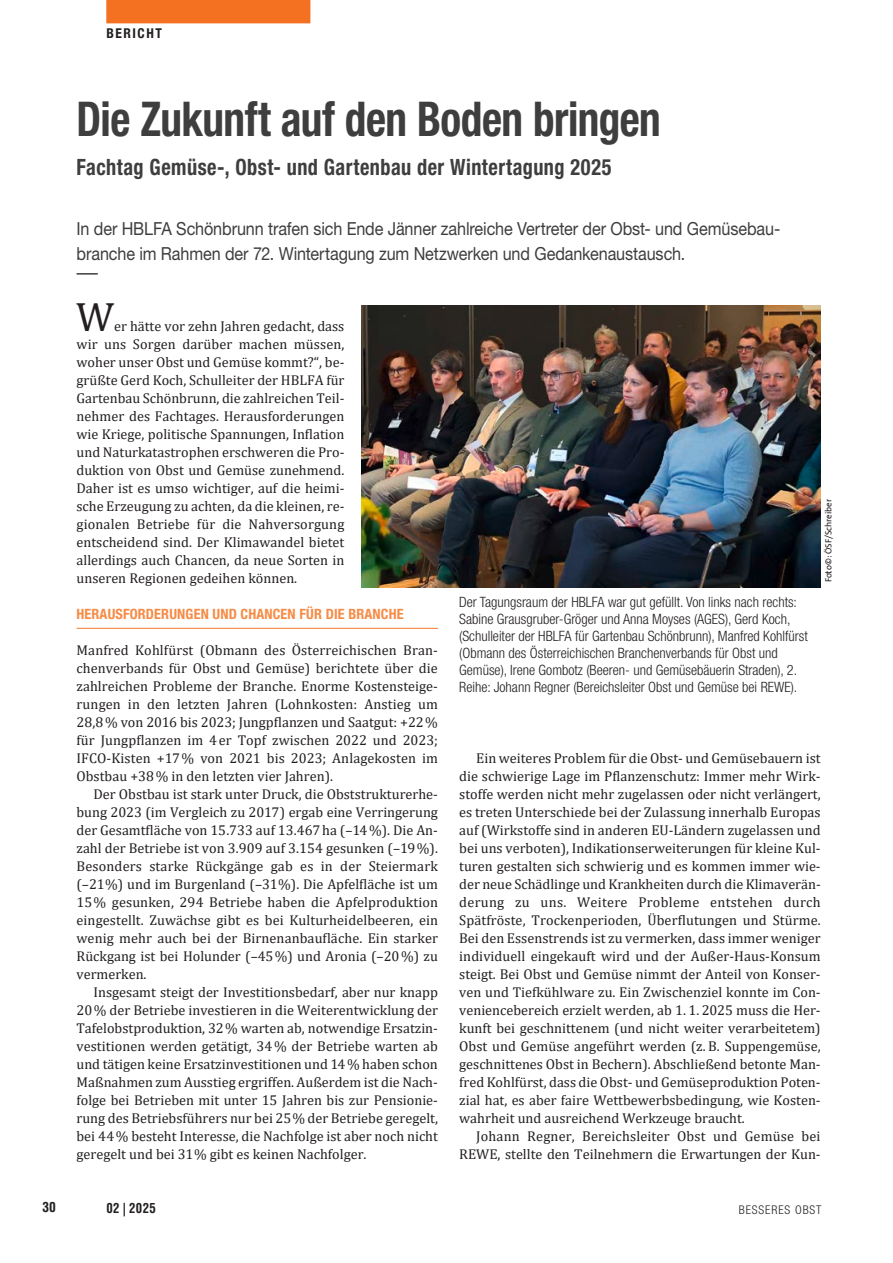
<style>
.page{position:relative;width:893px;height:1263px;background:#fff}
.page>*{position:absolute;margin:0;border:0;box-sizing:border-box;transform-origin:0 0}
.t1{font:700 condensed 48px "Helvetica Neue LT Std";letter-spacing:-.01em;color:#3e3e3f;scale:.9 1}
.t2{font:41.25px "Cambria";color:#231f20}
.t3{font:700 condensed 22.5px "Helvetica Neue LT Std";letter-spacing:.025em;color:#3e3e3f;scale:.9 1}
.t4{font:18px/25.5px "Helvetica Neue LT Std";letter-spacing:-.01em;color:#3e3e3f;scale:.9 1}
.t5{font:14.25px/18px "Cambria";color:#231f20;text-align:justify}
.t6{font:300 condensed 14.25px/17.1px "Helvetica Neue LT Std";color:#231f20}
.t7{font:700 condensed 14.25px "Helvetica Neue LT Std";letter-spacing:.01em;color:#f68b45}
.t8{font:700 condensed 13.5px "Helvetica Neue";letter-spacing:.115em;color:#231f20}
.t9{font:700 condensed 13.5px "Helvetica LT Std";letter-spacing:.025em;color:#231f20;scale:.95 1}
.t10{font:700 condensed 13.5px "Helvetica LT Std";letter-spacing:.025em;color:#231f20}
.t11{font:300 condensed 12px "Helvetica Neue LT Std";letter-spacing:.075em;color:#231f20}
.t12{font:9px "The Sans";color:#231f20}
</style>
<div class="page">
<div style="left:106px;top:0;width:204px;height:23px;background:#f37121"></div>
<hr style="left:77px;top:273px;width:21px;height:2px;background:#3e3e3f">
<hr style="left:77px;top:628px;width:361px;height:1px;background:#f68b45">
<img style="left:361px;top:305px;width:460px;height:282px">
<p class="t8" style="left:106px;top:25px;width:57px">BERICHT</p>
<p class="t10" style="left:43px;top:1198px;width:15px">30</p>
<h1 class="t1" style="left:77px;top:90px;width:651px">Die Zukunft auf den Boden bringen</h1>
<h3 class="t3" style="left:77px;top:153px;width:596px">Fachtag Gemüse-, Obst- und Gartenbau der Wintertagung 2025</h3>
<p class="t4" style="left:77px;top:215px;width:782px">In der HBLFA Schönbrunn trafen sich Ende Jänner zahlreiche Vertreter der Obst- und Gemüsebau&shy;branche im Rahmen der 72. Wintertagung zum Netzwerken und Gedankenaustausch.</p>
<h2 class="t2" style="left:76px;top:293px;width:39px">W</h2>
<p class="t5" style="left:77px;top:317px;width:269px;text-indent:38px">er hätte vor zehn Jahren gedacht, dass wir uns Sorgen darüber machen müssen, woher unser Obst und Gemüse kommt?“, be&shy;grüßte Gerd Koch, Schulleiter der HBLFA für Gartenbau Schönbrunn, die zahlreichen Teil&shy;nehmer des Fachtages. Herausforderungen wie Kriege, politische Spannungen, Inflation und Naturkatastrophen erschweren die Pro&shy;duktion von Obst und Gemüse zunehmend.<br>Daher ist es umso wichtiger, auf die heimi&shy;sche Erzeugung zu achten, da die kleinen, re&shy;gionalen Betriebe für die Nahversorgung entscheidend sind. Der Klimawandel bietet allerdings auch Chancen, da neue Sorten in unseren Regionen gedeihen können.</p>
<p class="t7" style="left:77px;top:605px;width:329px">HERAUSFORDERUNGEN UND CHANCEN FÜR DIE BRANCHE</p>
<p class="t5" style="left:77px;top:641px;width:363px">Manfred Kohlfürst (Obmann des Österreichischen Bran&shy;chenverbands für Obst und Gemüse) berichtete über die zahlreichen Probleme der Branche. Enorme Kostensteige&shy;rungen in den letzten Jahren (Lohnkosten: Anstieg um 28,8 % von 2016 bis 2023; Jungpflanzen und Saatgut: +22% für Jungpflanzen im 4 er Topf zwischen 2022 und 2023; IFCO-Kisten +17% von 2021 bis 2023; Anlagekosten im Obstbau +38 % in den letzten vier Jahren).</p>
<p class="t5" style="left:77px;top:785px;width:363px;text-indent:17px">Der Obstbau ist stark unter Druck, die Obststrukturerhe&shy;bung 2023 (im Vergleich zu 2017) ergab eine Verringerung der Gesamtfläche von 15.733 auf 13.467 ha (–14 %). Die An&shy;zahl der Betriebe ist von 3.909 auf 3.154 gesunken (–19 %).<br>Besonders starke Rückgänge gab es in der Steiermark (–21%) und im Burgenland (–31%). Die Apfelfläche ist um 15% gesunken, 294 Betriebe haben die Apfelproduktion eingestellt. Zuwächse gibt es bei Kulturheidelbeeren, ein wenig mehr auch bei der Birnenanbaufläche. Ein starker Rückgang ist bei Holunder (–45%) und Aronia (–20 %) zu vermerken.</p>
<p class="t5" style="left:77px;top:983px;width:363px;text-indent:17px">Insgesamt steigt der Investitionsbedarf, aber nur knapp 20 % der Betriebe investieren in die Weiterentwicklung der Tafelobstproduktion, 32% warten ab, notwendige Ersatzin&shy;vestitionen werden getätigt, 34 % der Betriebe warten ab und tätigen keine Ersatzinvestitionen und 14 % haben schon Maßnahmen zum Ausstieg ergriffen. Außerdem ist die Nach&shy;folge bei Betrieben mit unter 15 Jahren bis zur Pensionie&shy;rung des Betriebsführers nur bei 25% der Betriebe geregelt, bei 44 % besteht Interesse, die Nachfolge ist aber noch nicht geregelt und bei 31% gibt es keinen Nachfolger.</p>
<p class="t12" style="left:824px;top:582px;width:85px;rotate:-90deg">Foto©: ÖSF/Schreiber</p>
<p class="t6" style="left:459px;top:593px;width:350px">Der Tagungsraum der HBLFA war gut gefüllt. Von links nach rechts:<br>Sabine Grausgruber-Gröger und Anna Moyses (AGES), Gerd Koch, (Schulleiter der HBLFA für Gartenbau Schönbrunn), Manfred Kohlfürst (Obmann des Österreichischen Branchenverbands für Obst und Gemüse), Irene Gombotz (Beeren- und Gemüsebäuerin Straden), 2.<br>Reihe: Johann Regner (Bereichsleiter Obst und Gemüse bei REWE).</p>
<p class="t5" style="left:459px;top:749px;width:363px;text-indent:17px">Ein weiteres Problem für die Obst- und Gemüsebauern ist die schwierige Lage im Pflanzenschutz: Immer mehr Wirk&shy;stoffe werden nicht mehr zugelassen oder nicht verlängert, es treten Unterschiede bei der Zulassung innerhalb Europas auf (Wirkstoffe sind in anderen EU-Ländern zugelassen und bei uns verboten), Indikationserweiterungen für kleine Kul&shy;turen gestalten sich schwierig und es kommen immer wie&shy;der neue Schädlinge und Krankheiten durch die Klimaverän&shy;derung zu uns. Weitere Probleme entstehen durch Spätfröste, Trockenperioden, Überflutungen und Stürme.<br>Bei den Essenstrends ist zu vermerken, dass immer weniger individuell eingekauft wird und der Außer-Haus-Konsum steigt. Bei Obst und Gemüse nimmt der Anteil von Konser&shy;ven und Tiefkühlware zu. Ein Zwischenziel konnte im Con&shy;veniencebereich erzielt werden, ab 1. 1. 2025 muss die Her&shy;kunft bei geschnittenem (und nicht weiter verarbeitetem)<br>Obst und Gemüse angeführt werden (z. B. Suppengemüse, geschnittenes Obst in Bechern). Abschließend betonte Man&shy;fred Kohlfürst, dass die Obst- und Gemüseproduktion Poten&shy;zial hat, es aber faire Wettbewerbsbedingung, wie Kosten&shy;wahrheit und ausreichend Werkzeuge braucht.</p>
<p class="t5" style="left:459px;top:1127px;width:363px;text-align:right">Johann Regner, Bereichsleiter Obst und Gemüse bei<br>REWE, stellte den Teilnehmern die Erwartungen der Kun-</p>
<p class="t9" style="left:106px;top:1200px;width:54px">02 | 2025</p>
<p class="t11" style="left:739px;top:1203px;width:84px">BESSERES OBST</p>
</div>
